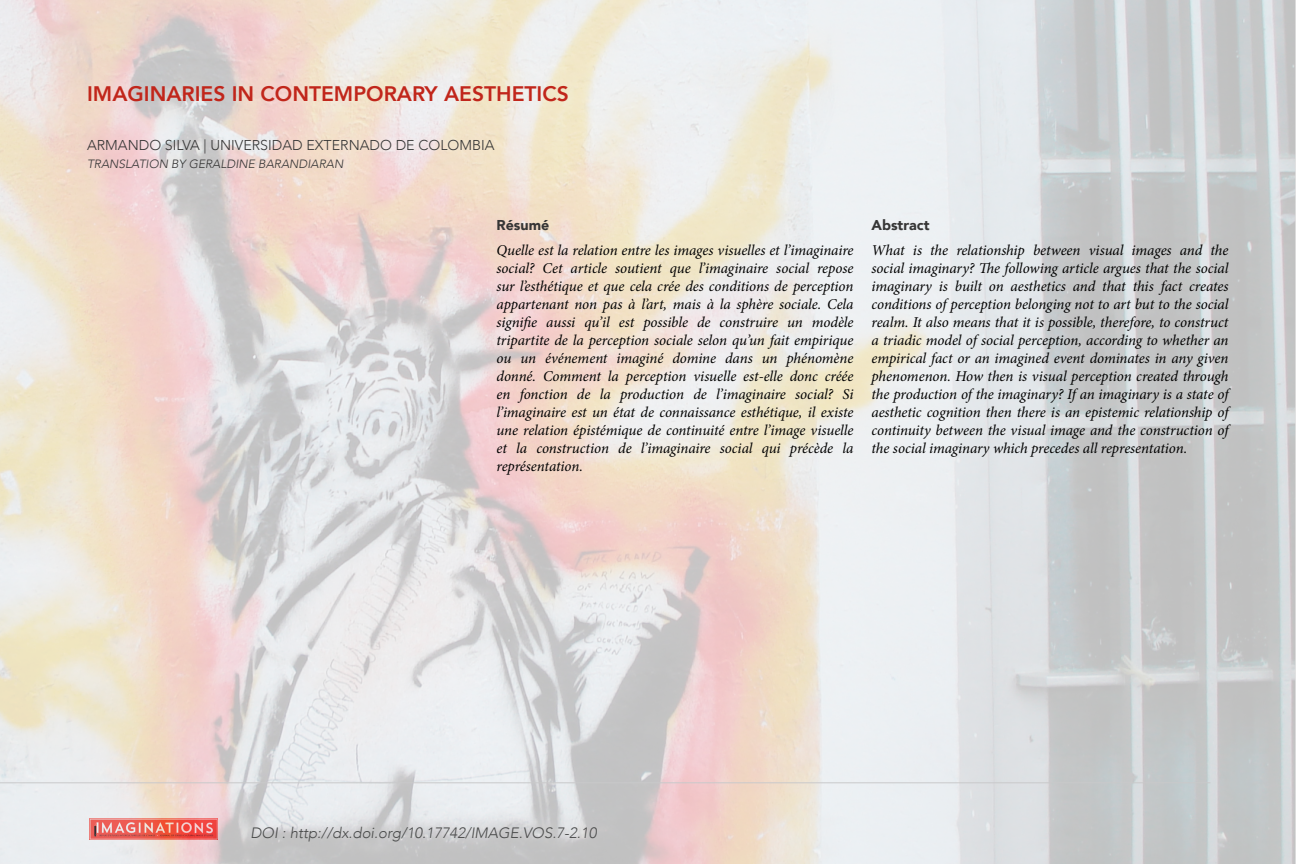
<style>
.page{position:relative;width:1296px;height:864px;background:#fff}
.page>*{position:absolute;margin:0;border:0;box-sizing:border-box;transform-origin:0 0}
.t1{font:800 21px "Avenir";color:#c1261b}
.t2{font:italic 15px/18px "Minion Pro";letter-spacing:-.01em;color:#000;text-align:justify}
.t3{font:italic 300 15px "Avenir";color:#4a4b4b}
.t4{font:300 14.25px "Avenir";color:#363636}
.t5{font:900 14.25px "Avenir";color:#363636}
.t6{font:italic 300 12px "Avenir";color:#363636}
</style>
<div class="page">
<img style="left:0;top:0;width:1295px;height:864px">
<hr style="left:0;top:783px;width:1210px;height:1px;background:#c9c9ca">
<hr style="left:1295px;top:0;width:1px;height:864px;background:#e4e4e4">
<h1 class="t1" style="left:87px;top:77px;width:483px">IMAGINARIES IN CONTEMPORARY AESTHETICS</h1>
<p class="t4" style="left:87px;top:137px;width:409px">ARMANDO SILVA | UNIVERSIDAD EXTERNADO DE COLOMBIA</p>
<p class="t6" style="left:87px;top:157px;width:258px">TRANSLATION BY GERALDINE BARANDIARAN</p>
<p class="t5" style="left:496px;top:213px;width:54px">Résumé</p>
<p class="t2" style="left:496px;top:241px;width:359px">Quelle est la relation entre les images visuelles et l’imaginaire social? Cet article soutient que l’imaginaire social repose sur l’esthétique et que cela crée des conditions de perception appartenant non pas à l’art, mais à la sphère sociale. Cela signifie aussi qu’il est possible de construire un modèle tripartite de la perception sociale selon qu’un fait empirique ou un événement imaginé domine dans un phénomène donné. Comment la perception visuelle est-elle donc créée en fonction de la production de l’imaginaire social? Si l’imaginaire est un état de connaissance esthétique, il existe une relation épistémique de continuité entre l’image visuelle et la construction de l’imaginaire social qui précède la représentation.</p>
<p class="t5" style="left:872px;top:213px;width:60px">Abstract</p>
<p class="t2" style="left:872px;top:241px;width:359px">What is the relationship between visual images and the social imaginary? The following article argues that the social imaginary is built on aesthetics and that this fact creates conditions of perception belonging not to art but to the social realm. It also means that it is possible, therefore, to construct a triadic model of social perception, according to whether an empirical fact or an imagined event dominates in any given phenomenon. How then is visual perception created through the production of the imaginary? If an imaginary is a state of aesthetic cognition then there is an epistemic relationship of continuity between the visual image and the construction of the social imaginary which precedes all representation.</p>
<p class="t3" style="left:250px;top:824px;width:347px">DOI : http://dx.doi.org/10.17742/IMAGE.VOS.7-2.10</p>
</div>
